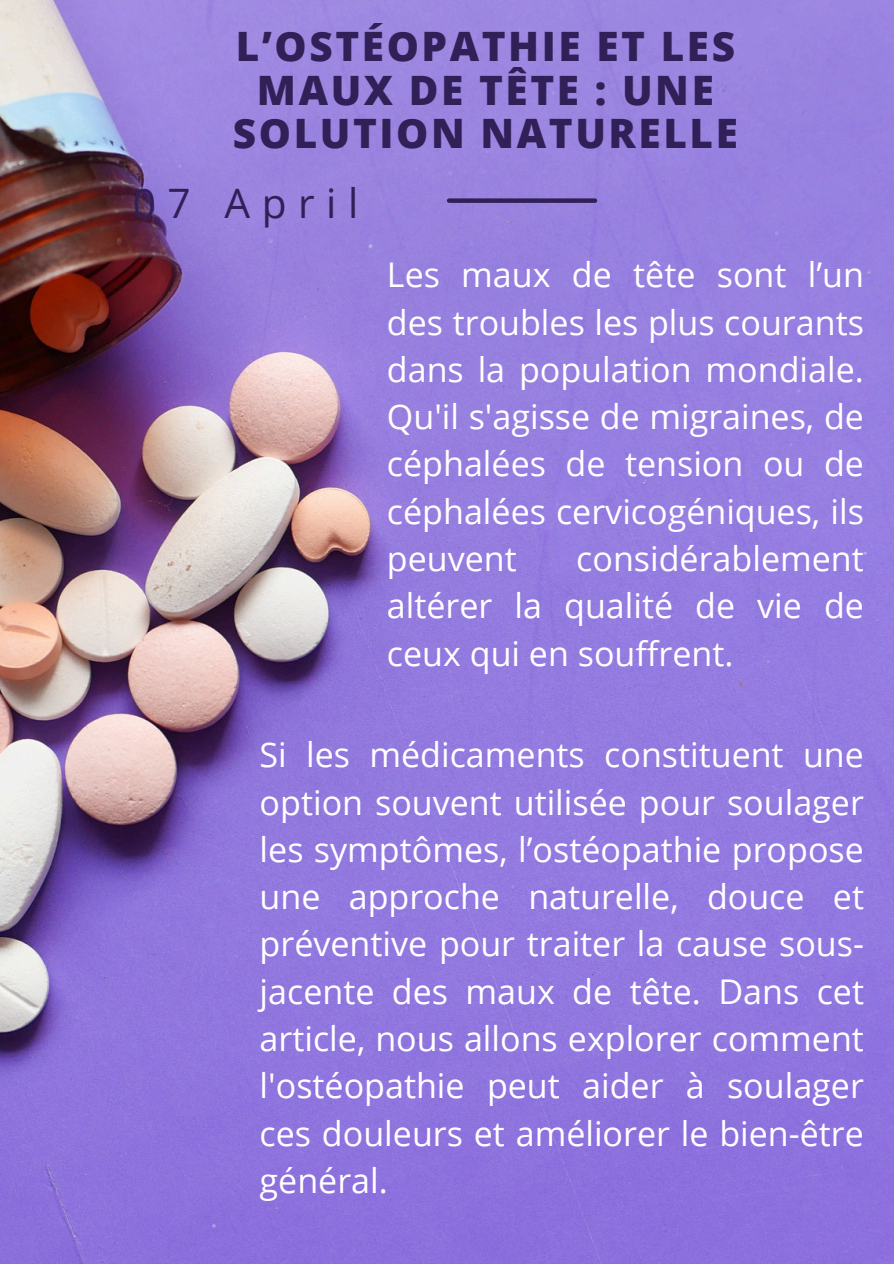
<style>
.page{position:relative;width:894px;height:1264px;background:#fff}
.page>*{position:absolute;margin:0;border:0;box-sizing:border-box;transform-origin:0 0}
.t1{font:40.65px "Open Sans";letter-spacing:.285em;color:#312057}
.t2{font:800 40.5px/43.8px "Open Sans";letter-spacing:.065em;color:#312057;text-align:center}
.t3{font:34.05px/47.2px "Open Sans";color:#fff;text-align:justify}
</style>
<div class="page">
<img style="left:0;top:0;width:893px;height:1263px">
<div style="left:449px;top:198px;width:145px;height:5px;background:#312057"></div>
<h2 class="t2" style="left:233px;top:23px;width:506px">L’OSTÉOPATHIE ET LES<br>MAUX DE TÊTE : UNE<br>SOLUTION NATURELLE</h2>
<h1 class="t1" style="left:133px;top:175px;width:227px">07 April</h1>
<p class="t3" style="left:387px;top:250px;width:478px">Les maux de tête sont l’un des troubles les plus courants dans la population mondiale.<br>Qu'il s'agisse de migraines, de céphalées de tension ou de céphalées cervicogéniques, ils peuvent</p>
<p class="t3" style="left:387px;top:534px;width:478px;text-indent:189px">considérablement altérer la qualité de vie de ceux qui en souffrent.</p>
<p class="t3" style="left:259px;top:730px;width:605px">Si les médicaments constituent une option souvent utilisée pour soulager les symptômes, l’ostéopathie propose une approche naturelle, douce et préventive pour traiter la cause sous&shy;jacente des maux de tête. Dans cet article, nous allons explorer comment l'ostéopathie peut aider à soulager ces douleurs et améliorer le bien-être général.</p>
</div>
